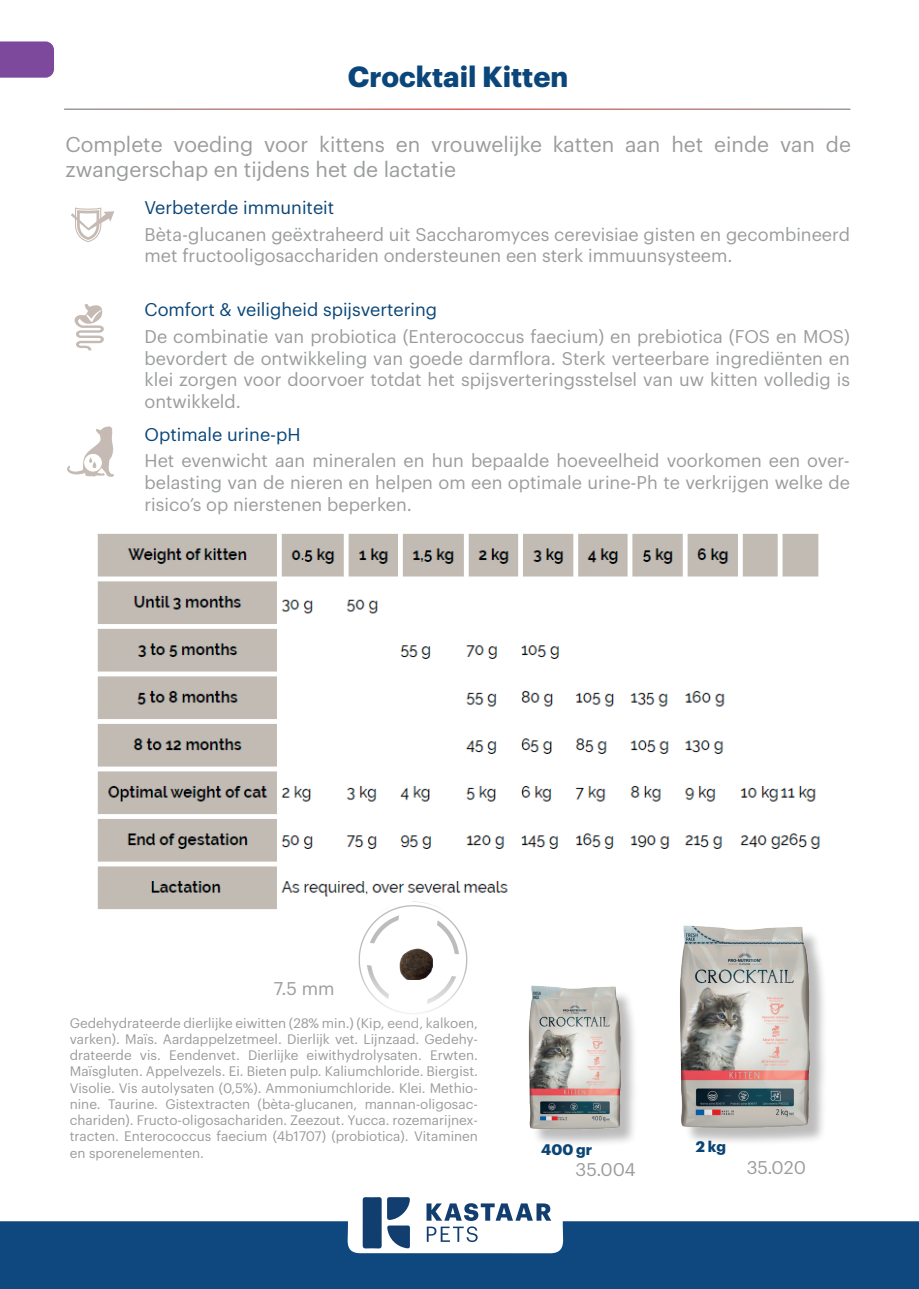
<style>
.page{position:relative;width:919px;height:1289px;background:#fff}
.page>*{position:absolute;margin:0;border:0;box-sizing:border-box;transform-origin:0 0}
.t1{font:700 28.5px "Graphik";color:#0a4679}
.t2{font:21px/25.2px "Graphik";color:#9a9c9d}
.t3{font:18px/21.6px "Graphik";color:#9a9c9d;text-align:justify}
.t4{font:18px "Graphik";color:#0a4677}
.t5{font:700 15px "Graphik";color:#0b4575}
.t6{font:13.5px/16.2px "Graphik";color:#9a9c9d;text-align:justify}
</style>
<div class="page">
<svg style="left:71px;top:207px;width:43px;height:35px"></svg>
<img style="left:67px;top:426px;width:47px;height:50px">
<svg style="left:74px;top:304px;width:30px;height:46px"></svg>
<div style="left:531px;top:928px;width:296px;height:218px;background:#231f20;opacity:.3"></div>
<img style="left:676px;top:925px;width:137px;height:206px">
<img style="left:528px;top:976px;width:95px;height:155px">
<img style="left:97px;top:533px;width:723px;height:376px">
<img style="left:352px;top:899px;width:128px;height:115px">
<img style="left:399px;top:948px;width:34px;height:31px">
<div style="left:0;top:1221px;width:918px;height:67px;background:#0f487e"></div>
<svg style="left:347px;top:1197px;width:216px;height:56px"></svg>
<svg style="left:0;top:41px;width:54px;height:37px;background:#814f9f"></svg>
<h1 class="t1" style="left:348px;top:55px;width:222px">Crocktail Kitten</h1>
<p class="t2" style="left:66px;top:130px;width:786px">Complete voeding voor kittens en vrouwelijke katten aan het einde van de zwangerschap en tijdens het de lactatie</p>
<p class="t4" style="left:144px;top:194px;width:191px">Verbeterde immuniteit</p>
<p class="t3" style="left:144px;top:222px;width:706px">Bèta-glucanen geëxtraheerd uit Saccharomyces cerevisiae gisten en gecombineerd met fructooligosacchariden ondersteunen een sterk immuunsysteem.</p>
<p class="t4" style="left:144px;top:296px;width:294px">Comfort &amp; veiligheid spijsvertering</p>
<p class="t3" style="left:144px;top:324px;width:707px">De combinatie van probiotica (Enterococcus faecium) en prebiotica (FOS en MOS) bevordert de ontwikkeling van goede darmflora. Sterk verteerbare ingrediënten en klei zorgen voor doorvoer totdat het spijsverteringsstelsel van uw kitten volledig is ontwikkeld.</p>
<p class="t4" style="left:144px;top:420px;width:158px">Optimale urine-pH</p>
<p class="t3" style="left:144px;top:448px;width:706px">Het evenwicht aan mineralen en hun bepaalde hoeveelheid voorkomen een over&shy;belasting van de nieren en helpen om een optimale urine-Ph te verkrijgen welke de risico’s op nierstenen beperken.</p>
<p class="t3" style="left:274px;top:976px;width:62px">7.5 mm</p>
<p class="t6" style="left:70px;top:1013px;width:409px">Gedehydrateerde dierlijke eiwitten (28% min.) (Kip, eend, kalkoen, varken). Maïs. Aardappelzetmeel. Dierlijk vet. Lijnzaad. Gedehy&shy;drateerde vis. Eendenvet. Dierlijke eiwithydrolysaten. Erwten.<br>Maïsgluten. Appelvezels. Ei. Bieten pulp. Kaliumchloride. Biergist.<br>Visolie. Vis autolysaten (0,5%). Ammoniumchloride. Klei. Methio&shy;nine. Taurine. Gistextracten (bèta-glucanen, mannan-oligosac&shy;chariden). Fructo-oligosachariden. Zeezout. Yucca. rozemarijnex&shy;tracten. Enterococcus faecium (4b1707) (probiotica). Vitaminen en sporenelementen.</p>
<p class="t5" style="left:541px;top:1137px;width:53px">400 gr</p>
<p class="t3" style="left:575px;top:1157px;width:62px">35.004</p>
<p class="t5" style="left:695px;top:1135px;width:32px">2 kg</p>
<p class="t3" style="left:746px;top:1154px;width:61px">35.020</p>
</div>
